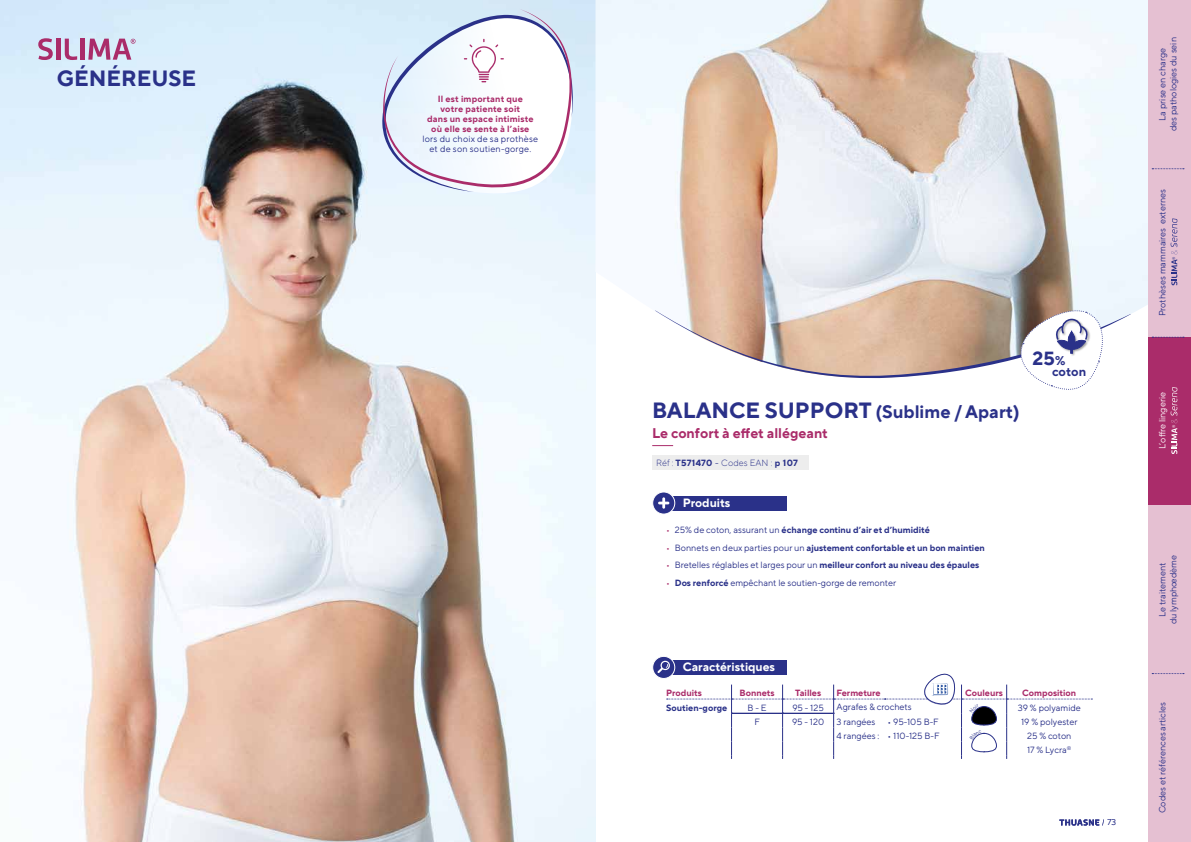
<style>
.page{position:relative;width:1191px;height:842px;background:#fff}
.page>*{position:absolute;margin:0;border:0;box-sizing:border-box;transform-origin:0 0}
.t1{font:700 22px "TT Norms Pro";color:#2a3189}
.t2{font:700 19px "TT Norms Pro";color:#2a3189}
.t3{font:700 18px "TT Norms Pro";color:#2a3189}
.t4{font:700 14px "TT Norms Pro";color:#aa2c6a}
.t5{font:700 12.6px "TT Norms Pro";letter-spacing:.005em;color:#2a3189}
.t6{font:700 12px "TT Norms Pro";color:#fff}
.t7{font:9px/10.8px "TT Norms Pro";color:#2a3189;text-align:center}
.t8{font:700 9px "TT Norms Pro";color:#2a3189}
.t9{font:700 9px/10px "TT Norms Pro";letter-spacing:.01em;color:#aa2c6a;text-align:center}
.t10{font:9px/10px "TT Norms Pro";letter-spacing:.02em;color:#2a3189;text-align:center}
.t11{font:300 9px "TT Norms Pro";letter-spacing:.01em;color:#2a3189}
.t12{font:9px "TT Norms Pro";color:#fff}
.t13{font:300 8.4px "TT Norms Pro";color:#2a3189}
.t14{font:3.8px "TT Norms Pro";color:#fff}
.t15{font:3.8px "TT Norms Pro";color:#2a3189}
.s1{font-size:22px}
.s2{font-weight:700}
.s3{font-weight:400}
.s4{font-weight:400;color:#aa2c6a}
.s5{color:#aa2c6a}
.s6{font-size:12.6px}
</style>
<div class="page">
<img style="left:0;top:0;width:595px;height:842px">
<img style="left:595px;top:0;width:553px;height:379px">
<svg style="left:379px;top:9px;width:197px;height:192px"></svg>
<svg style="left:652px;top:445px;width:21px;height:1px"></svg>
<div style="left:652px;top:456px;width:156px;height:14px;background:#ededed"></div>
<div style="left:664px;top:496px;width:122px;height:14px;background:#2a3189"></div>
<svg style="left:652px;top:492px;width:23px;height:22px"></svg>
<div style="left:652px;top:491px;width:23px;height:23px;border:1px solid #fff;border-radius:50%"></div>
<svg style="left:658px;top:497px;width:11px;height:12px"></svg>
<svg style="left:652px;top:656px;width:23px;height:22px"></svg>
<div style="left:652px;top:656px;width:23px;height:23px;border:1px solid #fff;border-radius:50%"></div>
<svg style="left:655px;top:305px;width:475px;height:85px"></svg>
<div style="left:1148px;top:0;width:43px;height:168px;background:#e5c0d2"></div>
<div style="left:1148px;top:505px;width:43px;height:169px;background:#e5c0d2"></div>
<div style="left:1148px;top:337px;width:43px;height:168px;background:#aa2c6a"></div>
<div style="left:1148px;top:674px;width:43px;height:168px;background:#e5c0d2"></div>
<svg style="left:1170px;top:387px;width:7px;height:67px"></svg>
<svg style="left:1152px;top:673px;width:32px;height:1px"></svg>
<svg style="left:1059px;top:819px;width:44px;height:7px"></svg>
<div style="left:1148px;top:167px;width:43px;height:170px;background:#e5c0d2"></div>
<svg style="left:1152px;top:168px;width:32px;height:1px"></svg>
<svg style="left:1152px;top:337px;width:32px;height:1px"></svg>
<svg style="left:1170px;top:218px;width:7px;height:67px"></svg>
<svg style="left:38px;top:38px;width:15px;height:22px"></svg>
<div style="left:56px;top:39px;width:5px;height:21px;background:#aa2c6a"></div>
<svg style="left:65px;top:39px;width:12px;height:21px"></svg>
<div style="left:80px;top:39px;width:5px;height:21px;background:#aa2c6a"></div>
<svg style="left:88px;top:39px;width:47px;height:21px"></svg>
<svg style="left:657px;top:660px;width:435px;height:99px"></svg>
<h1 class="t1" style="left:57px;top:62px;width:141px">GÉNÉREUSE</h1>
<p class="t9" style="left:427px;top:93px;width:108px">Il est important que votre patiente soit<br>dans un espace intimiste où elle se sente à l’aise</p>
<p class="t10" style="left:422px;top:133px;width:117px">lors du choix de sa prothèse et de son soutien-gorge.</p>
<h3 class="t3" style="left:652px;top:398px;width:369px"><span class="s1">BALANCE SUPPORT</span> (Sublime / Apart)</h3>
<h3 class="t4" style="left:652px;top:422px;width:177px">Le confort à effet allégeant</h3>
<p class="t11" style="left:656px;top:456px;width:143px">Réf : <span class="s2">T571470</span> <span class="s3">-</span> Codes EAN : <span class="s2">p 107</span></p>
<h3 class="t6" style="left:683px;top:493px;width:49px">Produits</h3>
<p class="t8" style="left:666px;top:523px;width:265px"><span class="s4">•</span> <span class="s3">25% de coton, assurant un</span> échange continu d’air et d’humidité</p>
<p class="t8" style="left:666px;top:541px;width:320px"><span class="s4">•</span> <span class="s3">Bonnets en deux parties pour un</span> ajustement confortable et un bon maintien</p>
<p class="t8" style="left:666px;top:558px;width:314px"><span class="s4">•</span> <span class="s3">Bretelles réglables et larges pour un</span> meilleur confort au niveau des épaules</p>
<p class="t7" style="left:666px;top:576px;width:231px"><span class="s5">•</span> <span class="s2">Dos renforcé</span> empêchant le soutien-gorge de remonter</p>
<h2 class="t2" style="left:1032px;top:344px;width:35px">25<span class="s6">%</span></h2>
<h3 class="t5" style="left:1052px;top:363px;width:36px">coton</h3>
<h3 class="t6" style="left:683px;top:658px;width:94px">Caractéristiques</h3>
<p class="t9" style="left:666px;top:687px;width:37px">Produits</p>
<p class="t9" style="left:739px;top:687px;width:37px">Bonnets</p>
<p class="t9" style="left:795px;top:687px;width:28px">Tailles</p>
<p class="t9" style="left:836px;top:687px;width:46px">Fermeture</p>
<p class="t9" style="left:965px;top:687px;width:39px">Couleurs</p>
<p class="t9" style="left:1022px;top:687px;width:55px">Composition</p>
<p class="t8" style="left:666px;top:701px;width:62px">Soutien-gorge</p>
<p class="t7" style="left:747px;top:701px;width:21px">B - E</p>
<p class="t7" style="left:792px;top:701px;width:33px">95 - 125</p>
<p class="t7" style="left:836px;top:701px;width:77px">Agrafes &amp; crochets</p>
<p class="t7" style="left:1017px;top:701px;width:65px">39 % polyamide</p>
<p class="t7" style="left:754px;top:715px;width:7px">F</p>
<p class="t7" style="left:792px;top:715px;width:34px">95 - 120</p>
<p class="t7" style="left:836px;top:715px;width:41px">3 rangées</p>
<p class="t7" style="left:887px;top:715px;width:53px">• 95-105 B-F</p>
<p class="t7" style="left:1021px;top:715px;width:58px">19 % polyester</p>
<p class="t7" style="left:836px;top:729px;width:105px">4 rangées : • 110-125 B-F</p>
<p class="t7" style="left:1027px;top:728px;width:46px;line-height:14.2px;text-align:left">25 % coton<br>17 % Lycra<sup>®</sup></p>
<p class="t13" style="left:1107px;top:816px;width:10px">73</p>
<p class="t7" style="left:1156px;top:131px;width:95px;rotate:-90deg">La prise en charge<br>des pathologies du sein</p>
<p class="t7" style="left:1156px;top:316px;width:129px;rotate:-90deg">Prothèses mammaires externes</p>
<p class="t15" style="left:1171px;top:260px;width:5px;rotate:-90deg">®</p>
<p class="t12" style="left:1155px;top:449px;width:58px;rotate:-90deg">L’offre lingerie</p>
<p class="t14" style="left:1171px;top:428px;width:5px;rotate:-90deg">®</p>
<p class="t7" style="left:1156px;top:624px;width:71px;rotate:-90deg">Le traitement<br>du lymphœdème</p>
<p class="t7" style="left:1156px;top:813px;width:113px;rotate:-90deg">Codes et références articles</p>
</div>
